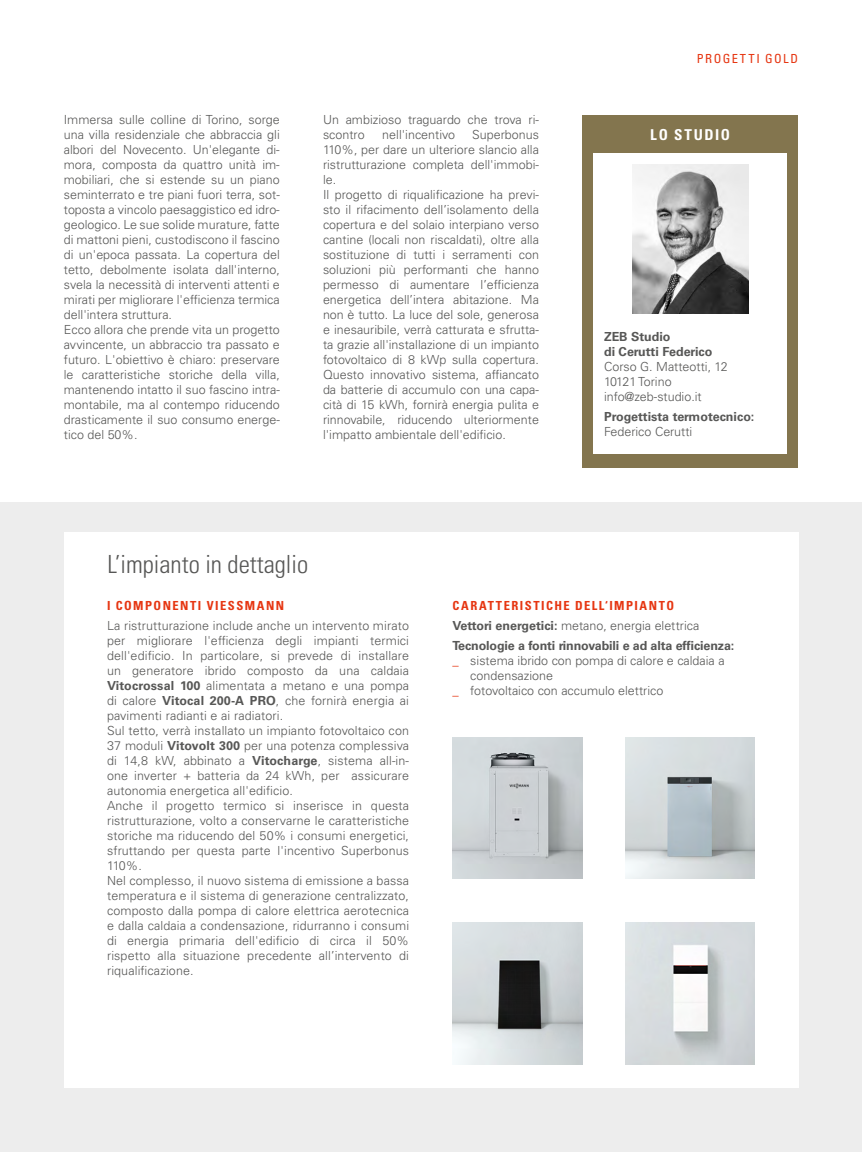
<style>
.page{position:relative;width:862px;height:1152px;background:#fff}
.page>*{position:absolute;margin:0;border:0;box-sizing:border-box;transform-origin:0 0}
.t1{font:25px "Univers LTCYR 47 Light Cond";color:#575756}
.t2{font:15px "Univers LTCYR 67 Bold Cond";letter-spacing:.11em;color:#fff}
.t3{font:300 12.5px/15px "Univers LTCYR 45";color:#575756}
.t4{font:700 12.5px/15px "Univers LTCYR 65";letter-spacing:-.01em;color:#575756}
.t5{font:12.5px "Univers LTCYR 67 Bold Cond";letter-spacing:.12em;color:#e63612}
.t6{font:condensed 12.5px "Univers LTCYR 57";letter-spacing:.125em;color:#e63612}
.s1{font-family:"Univers LTCYR 65";font-weight:700}
.s2{color:#e63612}
</style>
<div class="page">
<div style="left:0;top:503px;width:861px;height:649px;background:#ededed"></div>
<div style="left:64px;top:532px;width:733px;height:556px;background:#fff"></div>
<img style="left:625px;top:737px;width:129px;height:142px">
<img style="left:452px;top:922px;width:130px;height:142px">
<img style="left:625px;top:922px;width:129px;height:142px">
<div style="left:582px;top:115px;width:215px;height:352px;background:#83754e"></div>
<div style="left:593px;top:154px;width:193px;height:300px;background:#fff"></div>
<img style="left:632px;top:165px;width:115px;height:148px">
<img style="left:452px;top:737px;width:130px;height:142px">
<p class="t3" style="left:64px;top:112px;width:217px">Immersa sulle colline di Torino, sorge una villa residenziale che abbraccia gli albori del Novecento. Un'elegante di&shy;mora, composta da quattro unità im&shy;mobiliari, che si estende su un piano seminterrato e tre piani fuori terra, sot&shy;toposta a vincolo paesaggistico ed idro&shy;geologico. Le sue solide murature, fatte di mattoni pieni, custodiscono il fascino di un'epoca passata. La copertura del tetto, debolmente isolata dall'interno, svela la necessità di interventi attenti e mirati per migliorare l'efficienza termica dell'intera struttura.<br>Ecco allora che prende vita un progetto avvincente, un abbraccio tra passato e futuro. L'obiettivo è chiaro: preservare le caratteristiche storiche della villa, mantenendo intatto il suo fascino intra&shy;montabile, ma al contempo riducendo drasticamente il suo consumo energe&shy;tico del 50%.</p>
<p class="t3" style="left:323px;top:112px;width:217px">Un ambizioso traguardo che trova ri&shy;scontro</p>
<p class="t3" style="left:323px;top:127px;width:217px;text-indent:149px">Superbonus 110%, per dare un ulteriore slancio alla ristrutturazione completa dell'immobi&shy;le.<br>Il progetto di riqualificazione ha previ&shy;sto il rifacimento dell’isolamento della copertura e del solaio interpiano verso cantine (locali non riscaldati), oltre alla sostituzione di tutti i serramenti con soluzioni più performanti che hanno permesso di aumentare l’efficienza energetica dell’intera abitazione. Ma non è tutto. La luce del sole, generosa e inesauribile, verrà catturata e sfrutta&shy;ta grazie all'installazione di un impianto fotovoltaico di 8 kWp sulla copertura.<br>Questo innovativo sistema, affiancato da batterie di accumulo con una capa&shy;cità di 15 kWh, fornirà energia pulita e rinnovabile, riducendo ulteriormente l'impatto ambientale dell'edificio.</p>
<p class="t3" style="left:382px;top:127px;width:74px">nell'incentivo</p>
<h1 class="t1" style="left:107px;top:547px;width:202px">L’impianto in dettaglio</h1>
<p class="t6" style="left:696px;top:50px;width:103px">PROGETTI GOLD</p>
<p class="t2" style="left:650px;top:125px;width:81px">LO STUDIO</p>
<p class="t4" style="left:603px;top:328px;width:110px">ZEB Studio<br>di Cerutti Federico</p>
<p class="t3" style="left:603px;top:359px;width:125px">Corso G. Matteotti, 12<br>10121 Torino info@zeb-studio.it</p>
<p class="t4" style="left:603px;top:408px;width:152px">Progettista termotecnico:</p>
<p class="t3" style="left:603px;top:424px;width:90px">Federico Cerutti</p>
<p class="t5" style="left:107px;top:597px;width:178px">I COMPONENTI VIESSMANN</p>
<p class="t3" style="left:107px;top:617px;width:303px">La ristrutturazione include anche un intervento mirato per migliorare l'efficienza degli impianti termici dell'edificio. In particolare, si prevede di installare un generatore ibrido composto da una caldaia <span class="s1">Vitocrossal 100</span> alimentata a metano e una pompa di calore <span class="s1">Vitocal 200-A PRO</span>, che fornirà energia ai pavimenti radianti e ai radiatori.<br>Sul tetto, verrà installato un impianto fotovoltaico con 37 moduli <span class="s1">Vitovolt 300</span> per una potenza complessiva di 14,8 kW, abbinato a <span class="s1">Vitocharge</span>, sistema all-in&shy;one inverter + batteria da 24 kWh, per assicurare autonomia energetica all'edificio.<br>Anche il progetto termico si inserisce in questa ristrutturazione, volto a conservarne le caratteristiche storiche ma riducendo del 50% i consumi energetici, sfruttando per questa parte l'incentivo Superbonus 110%.<br>Nel complesso, il nuovo sistema di emissione a bassa temperatura e il sistema di generazione centralizzato, composto dalla pompa di calore elettrica aerotecnica e dalla caldaia a condensazione, ridurranno i consumi di energia primaria dell'edificio di circa il 50% rispetto alla situazione precedente all’intervento di riqualificazione.</p>
<p class="t5" style="left:452px;top:597px;width:223px">CARATTERISTICHE DELL‘IMPIANTO</p>
<p class="t3" style="left:452px;top:617px;width:248px"><span class="s1">Vettori energetici:</span> metano, energia elettrica</p>
<p class="t4" style="left:452px;top:637px;width:283px">Tecnologie a fonti rinnovabili e ad alta efficienza:</p>
<p class="t3" style="left:452px;top:652px;width:273px"><span class="s2">_</span> sistema ibrido con pompa di calore e caldaia a</p>
<p class="t3" style="left:470px;top:667px;width:84px">condensazione</p>
<p class="t3" style="left:452px;top:682px;width:212px"><span class="s2">_</span> fotovoltaico con accumulo elettrico</p>
</div>
